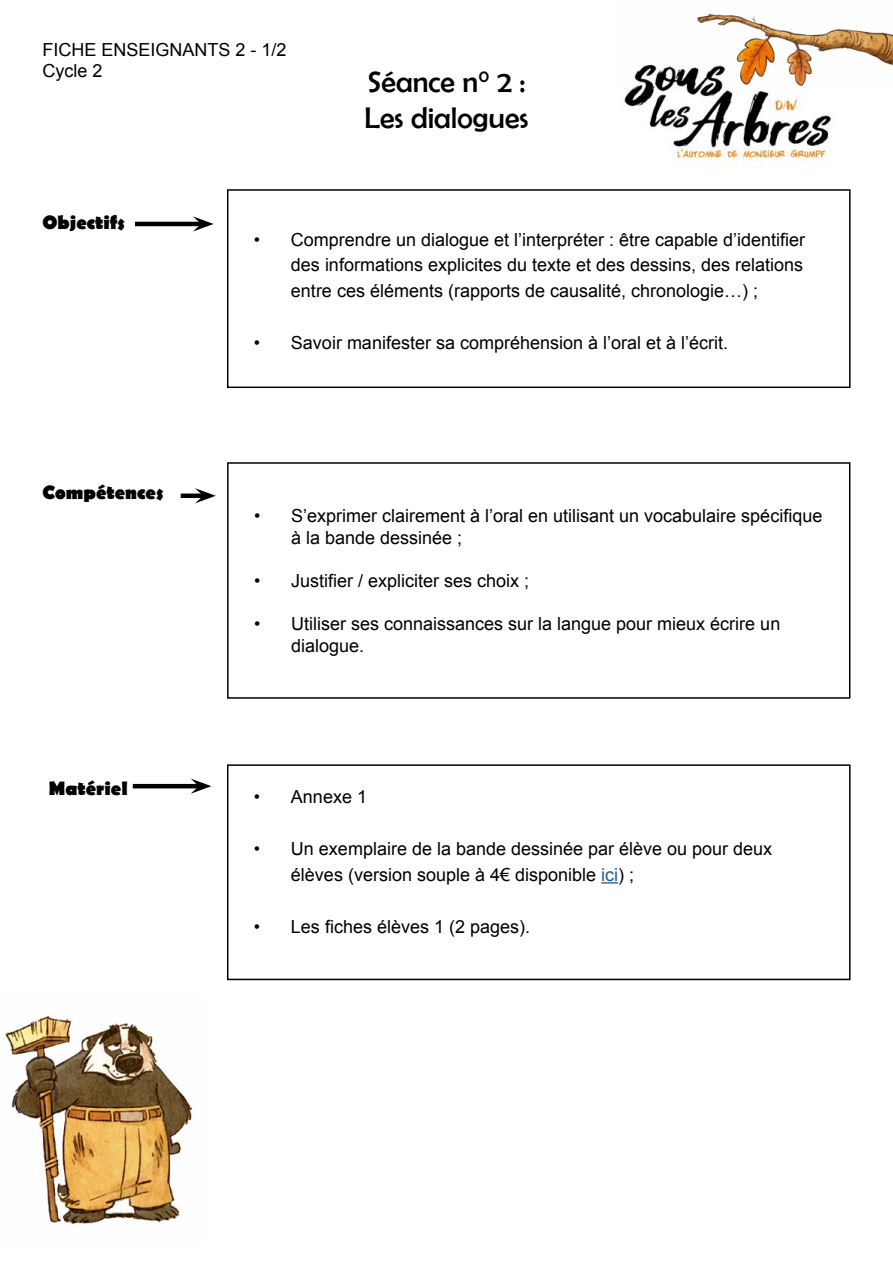
<style>
.page{position:relative;width:893px;height:1263px;background:#fff}
.page>*{position:absolute;margin:0;border:0;box-sizing:border-box;transform-origin:0 0}
.t1{font:30px/36px "Berlin Sans FB";color:#000}
.t2{font:700 19.5px "Berlin Sans FB";color:#000}
.t3{font:18px/21.6px "Arial";color:#000}
.s1{color:#165b9a}
</style>
<div class="page">
<img style="left:624px;top:89px;width:208px;height:79px">
<img style="left:5px;top:1016px;width:188px;height:208px">
<img style="left:632px;top:13px;width:261px;height:76px">
<div style="left:227px;top:189px;width:623px;height:199px;border:2px solid #000"></div>
<hr style="left:135px;top:222px;width:66px;height:4px;background:#000">
<svg style="left:193px;top:216px;width:21px;height:16px"></svg>
<svg style="left:601px;top:882px;width:17px;height:1px"></svg>
<div style="left:227px;top:764px;width:623px;height:216px;border:2px solid #000"></div>
<hr style="left:133px;top:784px;width:66px;height:4px;background:#000">
<svg style="left:191px;top:778px;width:20px;height:16px"></svg>
<div style="left:227px;top:462px;width:623px;height:237px;border:2px solid #000"></div>
<div style="left:181px;top:493px;width:22px;height:5px;background:#000"></div>
<svg style="left:195px;top:488px;width:21px;height:15px"></svg>
<p class="t3" style="left:43px;top:39px;width:246px">FICHE ENSEIGNANTS 2 - 1/2<br>Cycle 2</p>
<h1 class="t1" style="left:365px;top:63px;width:165px">Séance n° 2 :<br>Les dialogues</h1>
<p class="t2" style="left:43px;top:211px;width:84px">Objectifs</p>
<p class="t2" style="left:43px;top:482px;width:122px">Compétences</p>
<p class="t2" style="left:49px;top:777px;width:80px">Matériel</p>
<p class="t3" style="left:291px;top:227px;width:516px;line-height:25.8px;text-align:justify;text-indent:-37px">• Comprendre un dialogue et l’interpréter : être capable d’identifier des informations explicites du texte et des dessins, des relations entre ces éléments (rapports de causalité, chronologie…) ;</p>
<p class="t3" style="left:254px;top:332px;width:476px">• Savoir manifester sa compréhension à l’oral et à l’écrit.</p>
<p class="t3" style="left:291px;top:505px;width:533px;text-indent:-37px">• S’exprimer clairement à l’oral en utilisant un vocabulaire spécifique à la bande dessinée ;</p>
<p class="t3" style="left:254px;top:570px;width:277px">• Justifier / expliciter ses choix ;</p>
<p class="t3" style="left:291px;top:613px;width:491px;text-indent:-37px">• Utiliser ses connaissances sur la langue pour mieux écrire un dialogue.</p>
<p class="t3" style="left:254px;top:786px;width:115px">• Annexe 1</p>
<p class="t3" style="left:291px;top:836px;width:483px;line-height:25.8px;text-indent:-37px">• Un exemplaire de la bande dessinée par élève ou pour deux élèves (version souple à 4€ disponible <span class="s1">ici</span>) ;</p>
<p class="t3" style="left:254px;top:916px;width:278px">• Les fiches élèves 1 (2 pages).</p>
</div>
